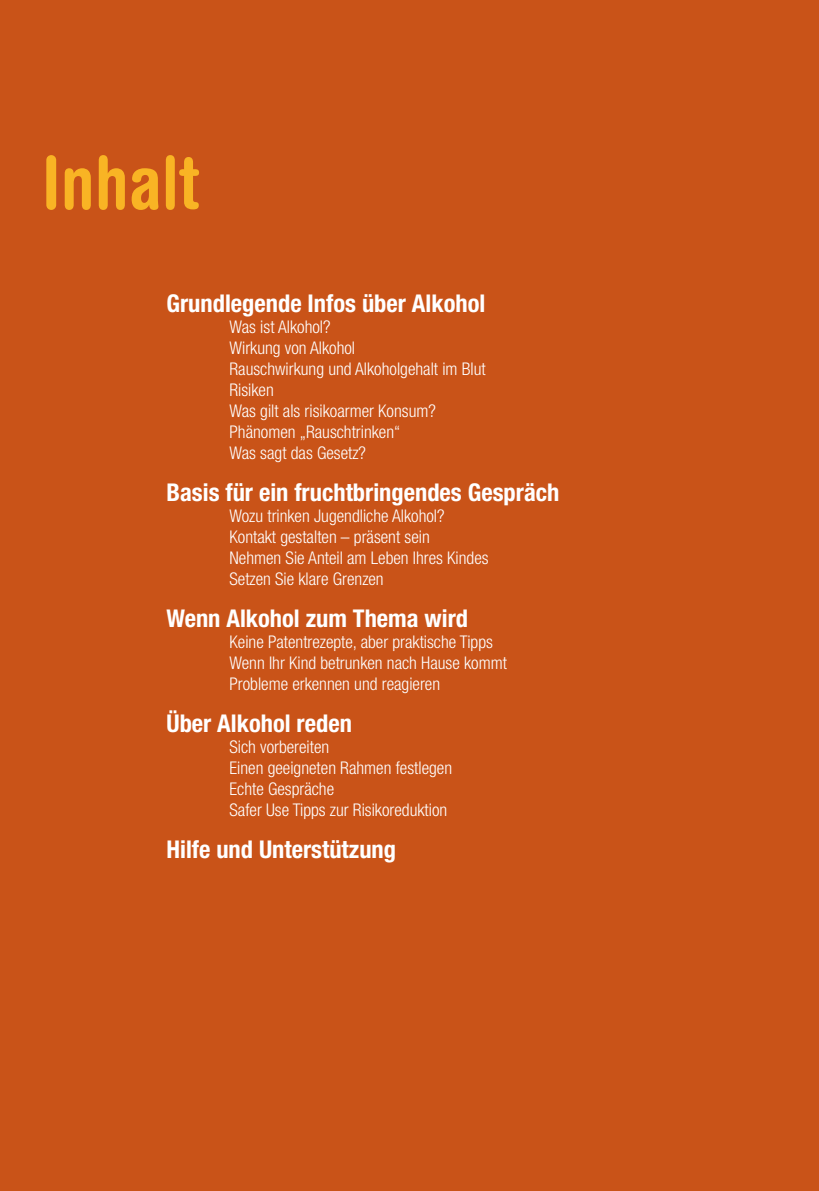
<style>
.page{position:relative;width:819px;height:1191px;background:#c95318}
.page>*{position:absolute;margin:0;border:0;box-sizing:border-box;transform-origin:0 0}
.t1{font:700 condensed 73.5px "Helvetica Rounded LT Std";color:#f9b424}
.t2{font:700 condensed 24.5px "Helvetica Neue LT Std";color:#fff}
.t3{font:300 condensed 17.5px/21px "Helvetica Neue LT Std";color:#fff}
</style>
<div class="page">
<h1 class="t1" style="left:42px;top:138px;width:158px">Inhalt</h1>
<h2 class="t2" style="left:166px;top:288px;width:320px">Grundlegende Infos über Alkohol</h2>
<p class="t3" style="left:229px;top:316px;width:258px">Was ist Alkohol?<br>Wirkung von Alkohol<br>Rauschwirkung und Alkoholgehalt im Blut<br>Risiken<br>Was gilt als risikoarmer Konsum?<br>Phänomen „Rauschtrinken“<br>Was sagt das Gesetz?</p>
<h2 class="t2" style="left:166px;top:477px;width:394px">Basis für ein fruchtbringendes Gespräch</h2>
<p class="t3" style="left:229px;top:505px;width:261px">Wozu trinken Jugendliche Alkohol?<br>Kontakt gestalten – präsent sein<br>Nehmen Sie Anteil am Leben Ihres Kindes Setzen Sie klare Grenzen</p>
<h2 class="t2" style="left:166px;top:603px;width:303px">Wenn Alkohol zum Thema wird</h2>
<p class="t3" style="left:229px;top:631px;width:279px">Keine Patentrezepte, aber praktische Tipps<br>Wenn Ihr Kind betrunken nach Hause kommt<br>Probleme erkennen und reagieren</p>
<h2 class="t2" style="left:166px;top:708px;width:187px">Über Alkohol reden</h2>
<p class="t3" style="left:229px;top:736px;width:224px">Sich vorbereiten<br>Einen geeigneten Rahmen festlegen<br>Echte Gespräche<br>Safer Use Tipps zur Risikoreduktion</p>
<h2 class="t2" style="left:166px;top:834px;width:231px">Hilfe und Unterstützung</h2>
</div>
